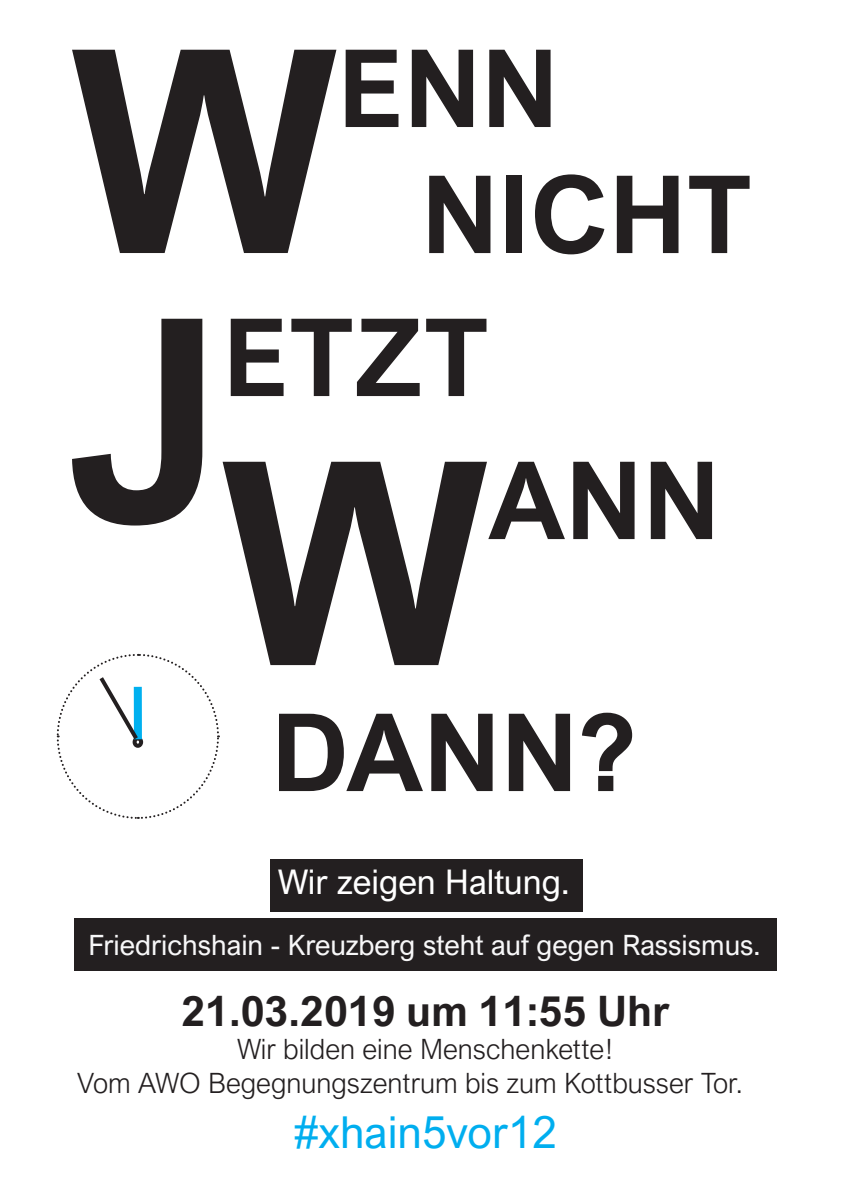
<style>
.page{position:relative;width:851px;height:1202px;background:#fff}
.page>*{position:absolute;margin:0;border:0;box-sizing:border-box;transform-origin:0 0}
.t1{font:700 284px "Arial Nova";color:#231f20}
.t2{font:700 108px/126px "Arial Nova";color:#231f20}
.t3{font:44px "Arial Nova";color:#00aeef}
.t4{font:700 42px "Arial Nova";color:#231f20}
.t5{font:34px "Arial Nova";color:#fff}
.t6{font:300 28px/33.6px "Arial Nova";color:#231f20}
.t7{font:28px "Arial Nova";color:#f7f7f8}
</style>
<div class="page">
<div style="left:270px;top:859px;width:312px;height:53px;background:#231f20"></div>
<div style="left:74px;top:918px;width:702px;height:53px;background:#231f20"></div>
<svg style="left:56px;top:653px;width:164px;height:166px"></svg>
<h1 class="t1" style="left:71px;top:-14px;width:268px">W</h1>
<h2 class="t2" style="left:421px;top:25px;width:332px;text-indent:-83px">ENN<br>NICHT</h2>
<h1 class="t1" style="left:68px;top:255px;width:156px">J</h1>
<h2 class="t2" style="left:222px;top:294px;width:268px">ETZT</h2>
<h1 class="t1" style="left:221px;top:398px;width:268px">W</h1>
<h2 class="t2" style="left:488px;top:437px;width:233px">ANN</h2>
<h2 class="t2" style="left:271px;top:689px;width:367px">DANN?</h2>
<p class="t5" style="left:278px;top:863px;width:293px">Wir zeigen Haltung.</p>
<p class="t7" style="left:88px;top:929px;width:673px">Friedrichshain - Kreuzberg steht auf gegen Rassismus.</p>
<h3 class="t4" style="left:181px;top:986px;width:489px">21.03.2019 um 11:55 Uhr</h3>
<p class="t6" style="left:77px;top:1032px;width:667px;text-indent:160px">Wir bilden eine Menschenkette!<br>Vom AWO Begegnungszentrum bis zum Kottbusser Tor.</p>
<h3 class="t3" style="left:294px;top:1107px;width:264px">#xhain5vor12</h3>
</div>
